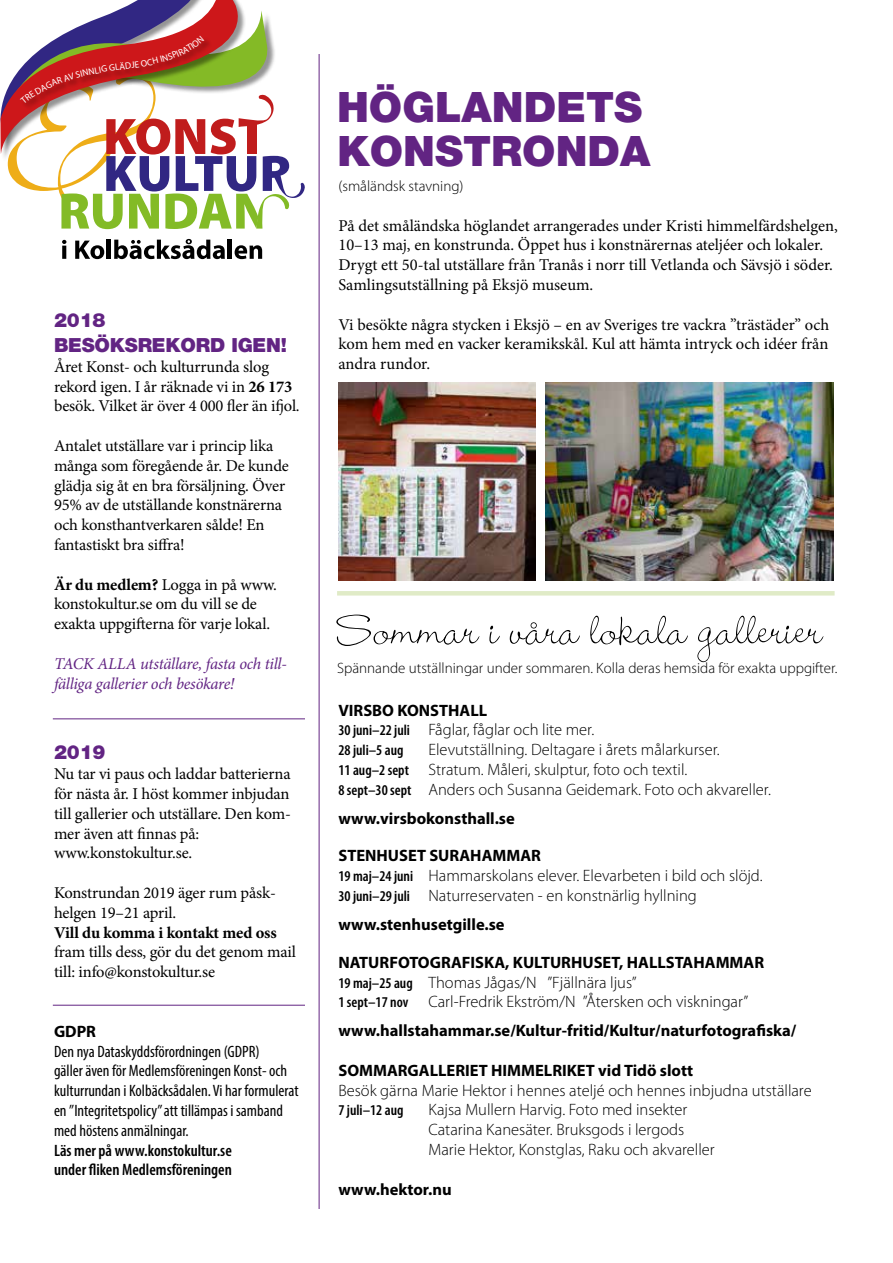
<style>
.page{position:relative;width:893px;height:1263px;background:#fff}
.page>*{position:absolute;margin:0;border:0;box-sizing:border-box;transform-origin:0 0}
.t1{font:300 55.5px "Wendy LP Std";color:#000}
.t2{font:900 42px/43.5px "Helvetica Neue LT Std";color:#622483}
.t3{font:900 19.5px/25.5px "Helvetica Neue LT Std";letter-spacing:-.01em;color:#622483}
.t4{font:16.5px/19.8px "Minion Pro";letter-spacing:-.01em;color:#000}
.t5{font:300 16.5px/19.8px "Myriad Pro";color:#000}
.t6{font:condensed 16.5px/19.8px "Myriad Pro";color:#000}
.t7{font:700 16.5px "Myriad Pro";color:#000}
.t8{font:italic 16.5px/19.8px "Minion Pro";letter-spacing:-.015em;color:#622483}
.t9{font:600 condensed 16.5px/19.8px "Myriad Pro";color:#000}
.t10{font:700 16.5px "Minion Pro";letter-spacing:-.01em;color:#000}
.t11{font:300 15px "Myriad Pro";color:#000}
.t12{font:600 condensed 15px "Myriad Pro";color:#000}
.s1{font-weight:700}
.s2{font-weight:600;font-stretch:condensed;font-size:15px}
</style>
<div class="page">
<hr style="left:319px;top:54px;width:1px;height:1155px;background:#622483">
<svg style="left:62px;top:246px;width:4px;height:13px"></svg>
<svg style="left:62px;top:240px;width:4px;height:4px"></svg>
<svg style="left:75px;top:241px;width:29px;height:18px"></svg>
<hr style="left:107px;top:240px;width:4px;height:19px;background:#000">
<svg style="left:114px;top:239px;width:111px;height:20px"></svg>
<hr style="left:228px;top:240px;width:4px;height:19px;background:#000">
<svg style="left:235px;top:245px;width:27px;height:14px"></svg>
<hr style="left:53px;top:1005px;width:252px;height:1px;background:#622483">
<hr style="left:53px;top:719px;width:252px;height:1px;background:#622483">
<hr style="left:337px;top:591px;width:498px;height:4px;background:#e0ebc7">
<img style="left:338px;top:383px;width:198px;height:197px">
<img style="left:545px;top:383px;width:289px;height:197px">
<svg style="left:0;top:0;width:305px;height:229px"></svg>
<p class="t3" style="left:54px;top:307px;width:234px">2018<br>BESÖKSREKORD IGEN!</p>
<p class="t4" style="left:54px;top:357px;width:247px">Året Konst- och kulturrunda slog rekord igen. I år räknade vi in <span class="s1">26 173 </span>besök. Vilket är över 4 000 fler än ifjol.</p>
<p class="t4" style="left:54px;top:436px;width:236px">Antalet utställare var i princip lika många som föregående år. De kunde glädja sig åt en bra försäljning. Över 95% av de utställande konstnärerna och konsthantverkaren sålde! En fantastiskt bra siffra!</p>
<p class="t4" style="left:54px;top:574px;width:224px"><span class="s1">Är du medlem?</span> Logga in på www. konstokultur.se om du vill se de exakta uppgifterna för varje lokal.</p>
<p class="t8" style="left:54px;top:654px;width:235px">TACK ALLA utställare, fasta och till&shy;fälliga gallerier och besökare!</p>
<p class="t3" style="left:54px;top:740px;width:53px">2019</p>
<p class="t4" style="left:54px;top:764px;width:239px">Nu tar vi paus och laddar batterierna för nästa år. I höst kommer inbjudan till gallerier och utställare. Den kom&shy;mer även att finnas på: www.konstokultur.se.</p>
<p class="t4" style="left:54px;top:883px;width:223px">Konstrundan 2019 äger rum påsk&shy;helgen 19–21 april.</p>
<p class="t10" style="left:54px;top:921px;width:224px">Vill du komma i kontakt med oss</p>
<p class="t4" style="left:54px;top:942px;width:243px">fram tills dess, gör du det genom mail till: info@konstokultur.se</p>
<p class="t7" style="left:54px;top:1020px;width:44px">GDPR</p>
<p class="t6" style="left:54px;top:1041px;width:246px">Den nya Dataskyddsförordningen (GDPR)<br>gäller även för Medlemsföreningen Konst- och kulturrundan i Kolbäcksådalen. Vi har formulerat en ”Integritetspolicy” att tillämpas i samband med höstens anmälningar.</p>
<p class="t9" style="left:54px;top:1140px;width:179px">Läs mer på www.konstokultur.se under fliken Medlemsföreningen</p>
<h2 class="t2" style="left:337px;top:85px;width:315px">HÖGLANDETS<br>KONSTRONDA</h2>
<p class="t11" style="left:338px;top:178px;width:127px">(småländsk stavning)</p>
<p class="t4" style="left:338px;top:215px;width:501px">På det småländska höglandet arrangerades under Kristi himmelfärdshelgen, 10–13 maj, en konstrunda. Öppet hus i konstnärernas ateljéer och lokaler.<br>Drygt ett 50-tal utställare från Tranås i norr till Vetlanda och Sävsjö i söder.<br>Samlingsutställning på Eksjö museum.</p>
<p class="t4" style="left:338px;top:314px;width:492px;text-align:justify">Vi besökte några stycken i Eksjö – en av Sveriges tre vackra ”trästäder” och kom hem med en vacker keramikskål. Kul att hämta intryck och idéer från andra rundor.</p>
<h1 class="t1" style="left:337px;top:599px;width:487px">Sommar i våra lokala gallerier</h1>
<p class="t11" style="left:337px;top:659px;width:502px">Spännande utställningar under sommaren. Kolla deras hemsida för exakta uppgifter.</p>
<p class="t5" style="left:338px;top:700px;width:257px"><span class="s1">VIRSBO KONSTHALL<br></span><span class="s2">30 juni–22 juli</span> Fåglar, fåglar och lite mer.</p>
<p class="t12" style="left:338px;top:742px;width:67px">28 juli–5 aug</p>
<p class="t5" style="left:338px;top:740px;width:434px;text-indent:90px">Elevutställning. Deltagare i årets målarkurser.<br><span class="s2">11 aug–2 sept</span> Stratum. Måleri, skulptur, foto och textil.<br><span class="s2">8 sept–30 sept</span> Anders och Susanna Geidemark. Foto och akvareller.</p>
<p class="t7" style="left:338px;top:807px;width:178px">www.virsbokonsthall.se</p>
<p class="t5" style="left:338px;top:846px;width:426px"><span class="s1">STENHUSET SURAHAMMAR<br></span><span class="s2">19 maj–24 juni</span> Hammarskolans elever. Elevarbeten i bild och slöjd.<br><span class="s2">30 juni–29 juli</span> Naturreservaten - en konstnärlig hyllning</p>
<p class="t7" style="left:338px;top:913px;width:168px">www.stenhusetgille.se</p>
<p class="t5" style="left:338px;top:952px;width:427px"><span class="s1">NATURFOTOGRAFISKA, KULTURHUSET, HALLSTAHAMMAR<br></span><span class="s2">19 maj–25 aug</span> Thomas Jågas/N ”Fjällnära ljus”<br><span class="s2">1 sept–17 nov</span> Carl-Fredrik Ekström/N ”Återsken och viskningar”</p>
<p class="t7" style="left:338px;top:1020px;width:459px">www.hallstahammar.se/Kultur-fritid/Kultur/naturfotografiska/</p>
<p class="t7" style="left:338px;top:1059px;width:356px">SOMMARGALLERIET HIMMELRIKET vid Tidö slott</p>
<p class="t5" style="left:338px;top:1080px;width:475px">Besök gärna Marie Hektor i hennes ateljé och hennes inbjudna utställare</p>
<p class="t12" style="left:338px;top:1102px;width:67px">7 juli–12 aug</p>
<p class="t5" style="left:428px;top:1100px;width:288px">Kajsa Mullern Harvig. Foto med insekter<br>Catarina Kanesäter. Bruksgods i lergods<br>Marie Hektor, Konstglas, Raku och akvareller</p>
<p class="t7" style="left:338px;top:1178px;width:115px">www.hektor.nu</p>
</div>
